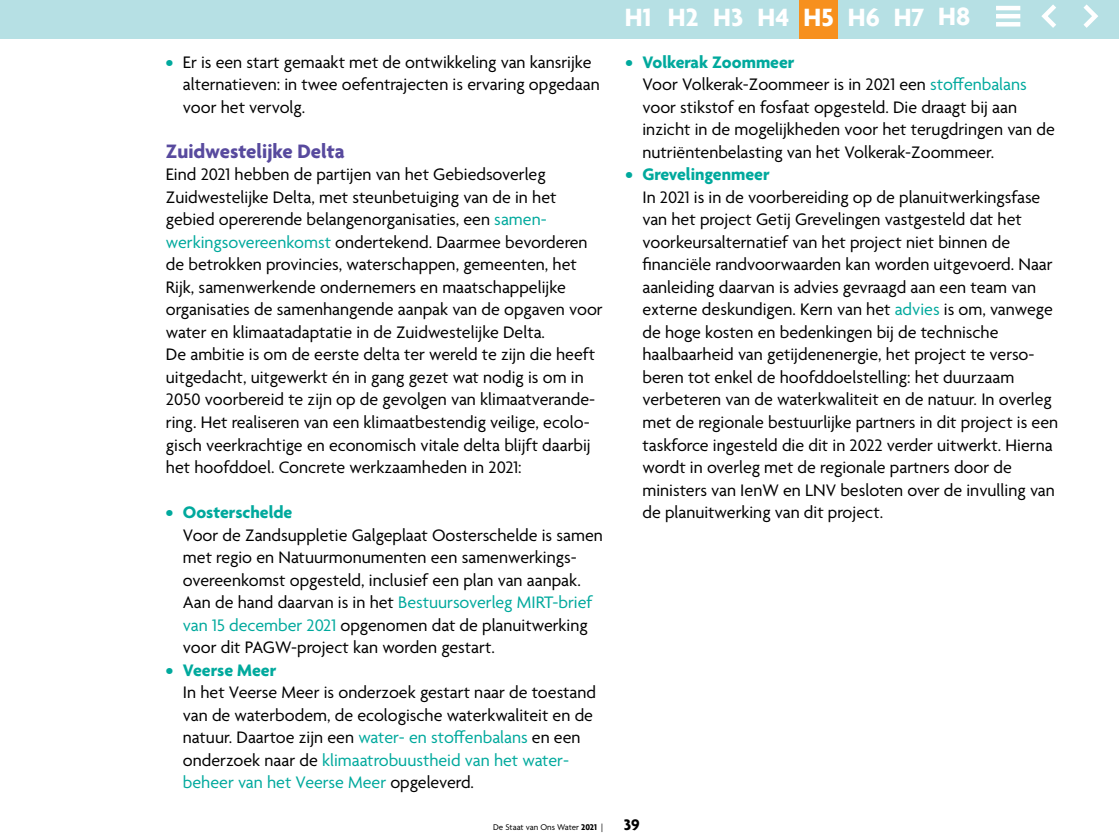
<style>
.page{position:relative;width:1119px;height:840px;background:#fff}
.page>*{position:absolute;margin:0;border:0;box-sizing:border-box;transform-origin:0 0}
.t1{font:700 27px "Agenda";color:#fff}
.Blauwe_kop__alinea{font:700 21px "Agenda";color:#584a9e}
.t2{font:18px/22.5px "Agenda";color:#000}
.t3{font:700 16.5px "Agenda";color:#000}
.t4{font:9px "Agenda";color:#000}
.s1{font-weight:700;color:#00a99d}
.s2{color:#00a99d}
.s3{font-weight:700}
</style>
<div class="page">
<div style="left:0;top:0;width:1118px;height:38px;background:#b6e0e4"></div>
<div style="left:799px;top:0;width:38px;height:38px;background:#f7901e"></div>
<svg style="left:1083px;top:4px;width:15px;height:24px"></svg>
<svg style="left:1041px;top:4px;width:15px;height:24px"></svg>
<div style="left:995px;top:22px;width:25px;height:5px;background:#fff"></div>
<hr style="left:995px;top:14px;width:25px;height:4px;background:#fff">
<hr style="left:995px;top:6px;width:25px;height:4px;background:#fff">
<p class="t2" style="left:183px;top:52px;width:418px;text-indent:-17px"><span class="s1">•</span> Er is een start gemaakt met de ontwikkeling van kansrijke alternatieven: in twee oefentrajecten is ervaring opgedaan voor het vervolg.</p>
<p class="Blauwe_kop__alinea" style="left:166px;top:139px;width:180px">Zuidwestelijke Delta</p>
<p class="t2" style="left:166px;top:164px;width:438px">Eind 2021 hebben de partijen van het Gebiedsoverleg Zuidwestelijke Delta, met steunbetuiging van de in het gebied opererende belangenorganisaties, een <span class="s2">samen&shy;werkingsovereenkomst</span> ondertekend. Daarmee bevorderen de betrokken provincies, waterschappen, gemeenten, het Rijk, samenwerkende ondernemers en maatschappelijke organisaties de samenhangende aanpak van de opgaven voor water en klimaatadaptatie in de Zuidwestelijke Delta.<br>De ambitie is om de eerste delta ter wereld te zijn die heeft uitgedacht, uitgewerkt én in gang gezet wat nodig is om in 2050 voorbereid te zijn op de gevolgen van klimaatverande&shy;ring. Het realiseren van een klimaatbestendig veilige, ecolo&shy;gisch veerkrachtige en economisch vitale delta blijft daarbij het hoofddoel. Concrete werkzaamheden in 2021:</p>
<p class="t2" style="left:183px;top:502px;width:421px;text-indent:-17px"><span class="s1">• Oosterschelde<br></span>Voor de Zandsuppletie Galgeplaat Oosterschelde is samen met regio en Natuurmonumenten een samenwerkings&shy;overeenkomst opgesteld, inclusief een plan van aanpak.<br>Aan de hand daarvan is in het <span class="s2">Bestuursoverleg MIRT-brief van 15 december 2021</span> opgenomen dat de planuitwerking voor dit PAGW-project kan worden gestart.</p>
<p class="t2" style="left:183px;top:659px;width:415px;text-indent:-17px"><span class="s1">• Veerse Meer<br></span>In het Veerse Meer is onderzoek gestart naar de toestand van de waterbodem, de ecologische waterkwaliteit en de natuur. Daartoe zijn een <span class="s2">water- en stoffenbalans</span> en een onderzoek naar de <span class="s2">klimaatrobuustheid van het water&shy;beheer van het Veerse Meer</span> opgeleverd.</p>
<h1 class="t1" style="left:624px;top:3px;width:347px">H1 H2 H3 H4 H5 H6 H7 H8</h1>
<p class="t2" style="left:642px;top:52px;width:414px;text-indent:-17px"><span class="s1">• Volkerak Zoommeer<br></span>Voor Volkerak-Zoommeer is in 2021 een <span class="s2">stoffenbalans </span>voor stikstof en fosfaat opgesteld. Die draagt bij aan inzicht in de mogelijkheden voor het terugdringen van de nutriëntenbelasting van het Volkerak-Zoommeer.</p>
<p class="t2" style="left:642px;top:164px;width:417px;text-indent:-17px"><span class="s1">• Grevelingenmeer<br></span>In 2021 is in de voorbereiding op de planuitwerkingsfase van het project Getij Grevelingen vastgesteld dat het voorkeursalternatief van het project niet binnen de financiële randvoorwaarden kan worden uitgevoerd. Naar aanleiding daarvan is advies gevraagd aan een team van externe deskundigen. Kern van het <span class="s2">advies</span> is om, vanwege de hoge kosten en bedenkingen bij de technische haalbaarheid van getijdenenergie, het project te verso&shy;beren tot enkel de hoofddoelstelling: het duurzaam verbeteren van de waterkwaliteit en de natuur. In overleg met de regionale bestuurlijke partners in dit project is een taskforce ingesteld die dit in 2022 verder uitwerkt. Hierna wordt in overleg met de regionale partners door de ministers van IenW en LNV besloten over de invulling van de planuitwerking van dit project.</p>
<p class="t4" style="left:493px;top:822px;width:111px">De Staat van Ons Water <span class="s3">2021</span> |</p>
<p class="t3" style="left:624px;top:815px;width:17px">39</p>
</div>
